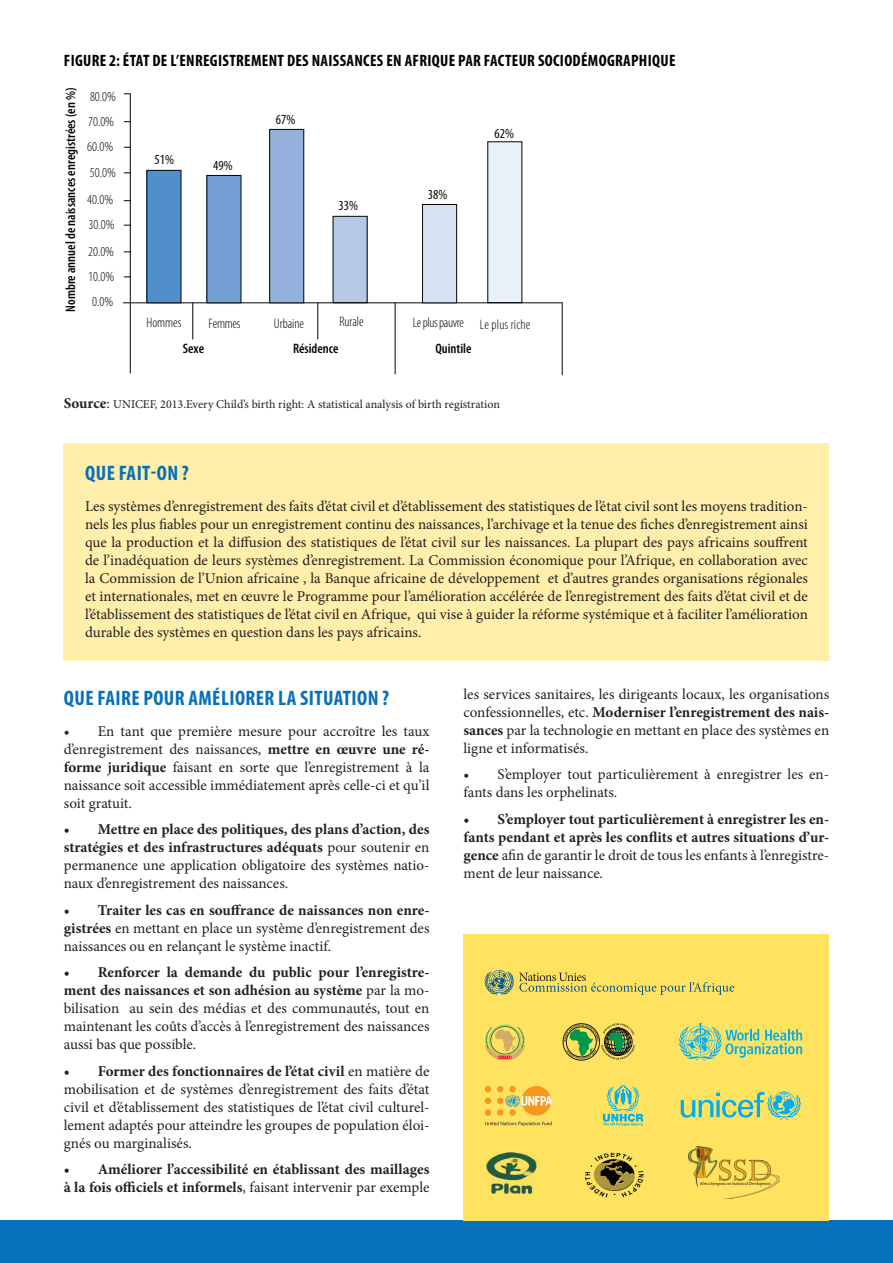
<style>
.page{position:relative;width:893px;height:1263px;background:#fff}
.page>*{position:absolute;margin:0;border:0;box-sizing:border-box;transform-origin:0 0}
.t1{font:700 condensed 21px "Myriad Pro";letter-spacing:.02em;color:#0770ba}
.t2{font:700 condensed 16.5px "Myriad Pro";letter-spacing:.02em;color:#000}
.t3{font:15px/18px "Minion Pro";color:#231f20;text-align:justify}
.t4{font:700 15px/18px "Minion Pro";color:#231f20}
.t5{font:300 condensed 13.8px/25.8px "Myriad Pro";color:#050504}
.t6{font:600 condensed 13.8px "Myriad Pro";color:#050504}
.t7{font:condensed 13.8px "Myriad Pro";color:#050504}
.t8{font:300 condensed 13.8px "Myriad Pro";letter-spacing:-.025em;color:#050504}
.t9{font:12px "Minion Pro";color:#231f20}
.s1{font-weight:700;font-size:15px}
.s2{font-size:15px}
.s3{font-weight:700}
.s4{font-weight:400}
</style>
<div class="page">
<div style="left:0;top:1220px;width:893px;height:43px;background:#0770ba"></div>
<div style="left:488px;top:142px;width:34px;height:161px;background:#eaf0f8"></div>
<div style="left:333px;top:216px;width:34px;height:87px;background:#b5c8e6"></div>
<hr style="left:123px;top:302px;width:439px;height:1px;background:#050504">
<hr style="left:130px;top:94px;width:1px;height:279px;background:#050504">
<hr style="left:192px;top:302px;width:1px;height:37px;background:#050504">
<hr style="left:317px;top:302px;width:1px;height:37px;background:#050504">
<hr style="left:395px;top:302px;width:1px;height:72px;background:#050504">
<hr style="left:562px;top:302px;width:1px;height:73px;background:#050504">
<div style="left:147px;top:170px;width:34px;height:133px;background:#508fcb"></div>
<div style="left:207px;top:175px;width:34px;height:128px;background:#739fd4"></div>
<div style="left:270px;top:129px;width:34px;height:174px;background:#94b2dd"></div>
<div style="left:269px;top:129px;width:35px;height:174px;border:1px solid #050504"></div>
<div style="left:422px;top:204px;width:35px;height:99px;background:#d7e2f2"></div>
<div style="left:422px;top:204px;width:35px;height:99px;border:1px solid #050504"></div>
<div style="left:463px;top:934px;width:366px;height:286px;background:#ffe360"></div>
<svg style="left:485px;top:970px;width:249px;height:25px"></svg>
<div style="left:489px;top:1025px;width:32px;height:31px;border:1px solid #d2ab66;border-radius:50%"></div>
<svg style="left:485px;top:1027px;width:40px;height:32px"></svg>
<div style="left:563px;top:1023px;width:37px;height:37px;border:1px solid #1b1a1f;border-radius:50%"></div>
<svg style="left:564px;top:1023px;width:72px;height:36px"></svg>
<svg style="left:679px;top:1023px;width:123px;height:37px"></svg>
<svg style="left:485px;top:1086px;width:67px;height:40px"></svg>
<svg style="left:603px;top:1085px;width:40px;height:41px"></svg>
<svg style="left:681px;top:1091px;width:120px;height:29px"></svg>
<img style="left:486px;top:1152px;width:51px;height:41px">
<img style="left:585px;top:1152px;width:59px;height:46px">
<img style="left:689px;top:1146px;width:91px;height:53px">
<div style="left:64px;top:443px;width:765px;height:218px;background:#ffefaa"></div>
<p class="t2" style="left:64px;top:51px;width:613px">FIGURE 2: ÉTAT DE L’ENREGISTREMENT DES NAISSANCES EN AFRIQUE PAR FACTEUR SOCIODÉMOGRAPHIQUE</p>
<p class="t6" style="left:62px;top:312px;width:225px;rotate:-90deg">Nombre annuel de naissances enregistrées (en %)</p>
<p class="t5" style="left:88px;top:83px;width:29px">80.0%<br>70.0%</p>
<p class="t5" style="left:87px;top:134px;width:27px">60.0%</p>
<p class="t5" style="left:90px;top:159px;width:28px">50.0%</p>
<p class="t5" style="left:87px;top:186px;width:27px">40.0%</p>
<p class="t5" style="left:88px;top:211px;width:28px">30.0%</p>
<p class="t5" style="left:88px;top:239px;width:27px">20.0%</p>
<p class="t5" style="left:88px;top:264px;width:27px">10.0%</p>
<p class="t5" style="left:92px;top:289px;width:23px">0.0%</p>
<p class="t7" style="left:155px;top:151px;width:21px">51%</p>
<p class="t7" style="left:213px;top:157px;width:21px">49%</p>
<p class="t7" style="left:276px;top:111px;width:21px">67%</p>
<p class="t7" style="left:339px;top:197px;width:21px">33%</p>
<p class="t7" style="left:428px;top:186px;width:21px">38%</p>
<p class="t7" style="left:494px;top:125px;width:21px">62%</p>
<p class="t5" style="left:146px;top:310px;width:37px">Hommes</p>
<p class="t5" style="left:209px;top:310px;width:34px">Femmes</p>
<p class="t5" style="left:274px;top:310px;width:32px">Urbaine</p>
<p class="t5" style="left:339px;top:309px;width:26px">Rurale</p>
<p class="t8" style="left:413px;top:314px;width:53px">Le plus pauvre</p>
<p class="t5" style="left:480px;top:311px;width:52px">Le plus riche</p>
<p class="t6" style="left:183px;top:340px;width:23px">Sexe</p>
<p class="t6" style="left:293px;top:340px;width:47px">Résidence</p>
<p class="t6" style="left:435px;top:340px;width:38px">Quintile</p>
<p class="t9" style="left:64px;top:396px;width:438px"><span class="s1">Source</span><span class="s2">:</span> UNICEF, 2013.Every Child’s birth right: A statistical analysis of birth registration</p>
<h1 class="t1" style="left:85px;top:460px;width:105px">QUE FAIT-ON ?</h1>
<p class="t3" style="left:85px;top:497px;width:724px">Les systèmes d’enregistrement des faits d’état civil et d’établissement des statistiques de l’état civil sont les moyens tradition&shy;nels les plus fiables pour un enregistrement continu des naissances, l’archivage et la tenue des fiches d’enregistrement ainsi que la production et la diffusion des statistiques de l’état civil sur les naissances. La plupart des pays africains souffrent de l’inadéquation de leurs systèmes d’enregistrement. La Commission économique pour l’Afrique, en collaboration avec la Commission de l’Union africaine , la Banque africaine de développement et d’autres grandes organisations régionales et internationales, met en œuvre le Programme pour l’amélioration accélérée de l’enregistrement des faits d’état civil et de l’établissement des statistiques de l’état civil en Afrique, qui vise à guider la réforme systémique et à faciliter l’amélioration durable des systèmes en question dans les pays africains.</p>
<h1 class="t1" style="left:64px;top:685px;width:327px">QUE FAIRE POUR AMÉLIORER LA SITUATION ?</h1>
<p class="t3" style="left:64px;top:722px;width:367px">• En tant que première mesure pour accroître les taux d’enregistrement des naissances, <span class="s3">mettre en œuvre une ré&shy;forme juridique</span> faisant en sorte que l’enregistrement à la naissance soit accessible immédiatement après celle-ci et qu’il soit gratuit.</p>
<p class="t3" style="left:64px;top:821px;width:367px"><span class="s3">• Mettre en place des politiques, des plans d’action, des stratégies et des infrastructures adéquats</span> pour soutenir en permanence une application obligatoire des systèmes natio&shy;naux d’enregistrement des naissances.</p>
<p class="t3" style="left:64px;top:901px;width:367px"><span class="s3">• Traiter les cas en souffrance de naissances non enre&shy;gistrées</span> en mettant en place un système d’enregistrement des naissances ou en relançant le système inactif.</p>
<p class="t3" style="left:64px;top:964px;width:367px"><span class="s3">• Renforcer la demande du public pour l’enregistre&shy;ment des naissances et son adhésion au système</span> par la mo&shy;bilisation au sein des médias et des communautés, tout en maintenant les coûts d’accès à l’enregistrement des naissances aussi bas que possible.</p>
<p class="t3" style="left:64px;top:1062px;width:367px"><span class="s3">• Former des fonctionnaires de l’état civil</span> en matière de mobilisation et de systèmes d’enregistrement des faits d’état civil et d’établissement des statistiques de l’état civil culturel&shy;lement adaptés pour atteindre les groupes de population éloi&shy;gnés ou marginalisés.</p>
<p class="t4" style="left:64px;top:1160px;width:367px">• Améliorer l’accessibilité en établissant des maillages à la fois officiels et informels<span class="s4">, faisant intervenir par exemple</span></p>
<p class="t3" style="left:463px;top:685px;width:367px">les services sanitaires, les dirigeants locaux, les organisations confessionnelles, etc. <span class="s3">Moderniser l’enregistrement des nais&shy;sances</span> par la technologie en mettant en place des systèmes en ligne et informatisés.</p>
<p class="t3" style="left:463px;top:765px;width:367px">• S’employer tout particulièrement à enregistrer les en&shy;fants dans les orphelinats.</p>
<p class="t4" style="left:463px;top:810px;width:367px;text-align:justify">• S’employer tout particulièrement à enregistrer les en&shy;fants pendant et après les conflits et autres situations d’ur&shy;gence <span class="s4">afin de garantir le droit de tous les enfants à l’enregistre&shy;ment de leur naissance.</span></p>
</div>
